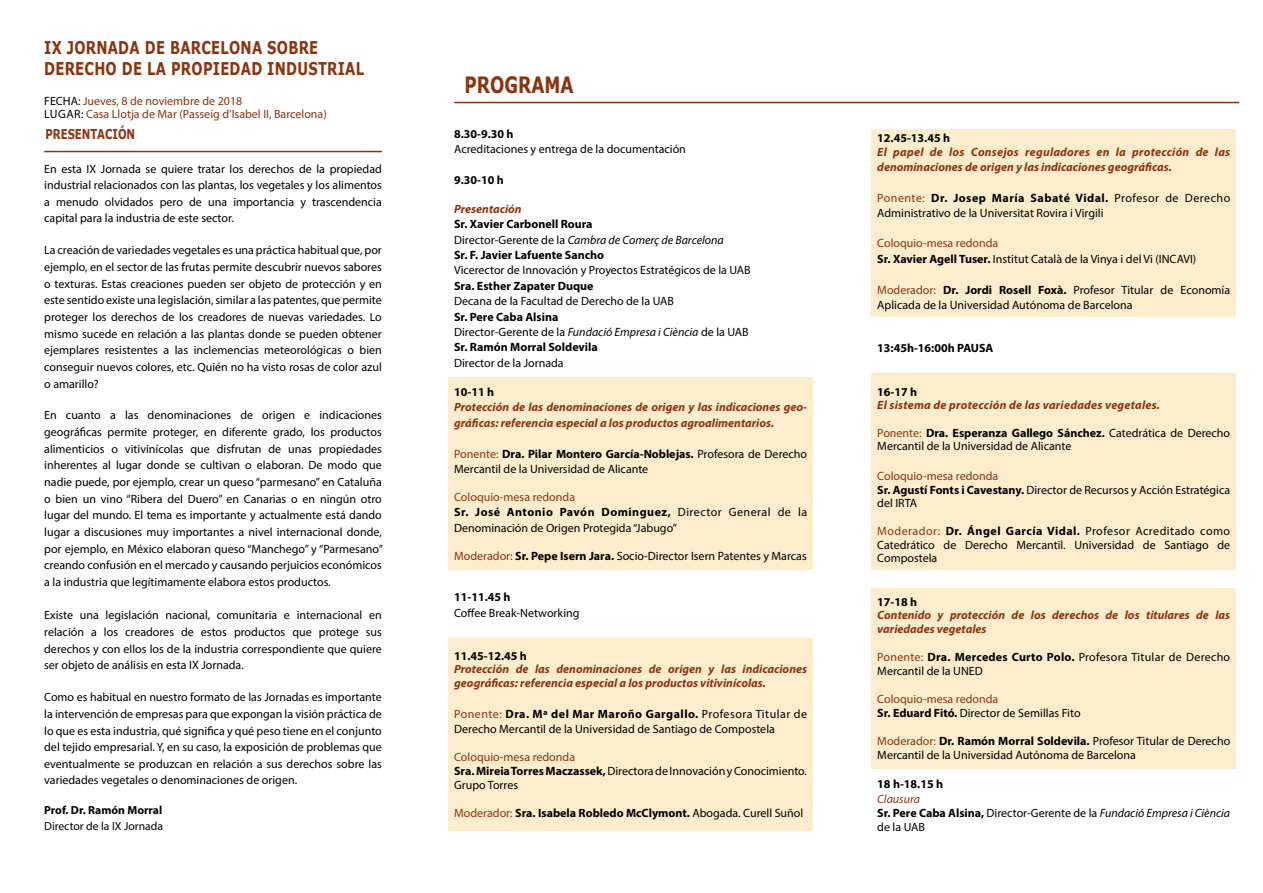
<style>
.page{position:relative;width:1263px;height:893px;background:#fff}
.page>*{position:absolute;margin:0;border:0;box-sizing:border-box;transform-origin:0 0}
.t1{font:700 22.5px "Verdana";color:#8b3410;scale:.75 1}
.t2{font:700 17.55px/21.1px "Verdana";letter-spacing:.02em;color:#8b3410;scale:.75 1}
.t3{font:700 13.5px "Verdana";color:#8b3410;scale:.75 1}
.t4{font:12px/16.6px "Myriad Pro";color:#000}
.t5{font:italic 700 12px/15.5px "Myriad Pro";color:#8b3410}
.t6{font:700 12px/15.5px "Myriad Pro";color:#000}
.t7{font:12px/13.2px "Myriad Pro";color:#8b3410}
.t8{font:italic 700 12px "Myriad Pro";letter-spacing:.02em;color:#8b3410}
.t9{font:11.7px "Myriad Pro";color:#000}
.t10{font:700 11.7px "Myriad Pro";color:#000}
.s1{color:#000}
.s2{font-size:11.7px}
.s3{font-weight:400}
.s4{font-weight:400;font-style:italic}
.s5{color:#8b3410}
.s6{font-weight:700}
.s7{font-weight:400;color:#8b3410}
.s8{font-style:italic;color:#8b3410}
.s9{font-style:italic}
</style>
<div class="page">
<div style="left:449px;top:378px;width:364px;height:192px;background:#fdedcc"></div>
<div style="left:449px;top:638px;width:364px;height:192px;background:#fdedcc"></div>
<div style="left:872px;top:129px;width:364px;height:188px;background:#fdedcc"></div>
<div style="left:872px;top:373px;width:364px;height:197px;background:#fdedcc"></div>
<div style="left:872px;top:588px;width:364px;height:180px;background:#fdedcc"></div>
<hr style="left:44px;top:151px;width:338px;height:1px;background:#8b3410">
<hr style="left:454px;top:102px;width:785px;height:1px;background:#8b3410">
<h2 class="t2" style="left:44px;top:36px;width:428px">IX JORNADA DE BARCELONA SOBRE<br>DERECHO DE LA PROPIEDAD INDUSTRIAL</h2>
<p class="t7" style="left:44px;top:94px;width:284px"><span class="s1">FECHA:</span> Jueves, 8 de noviembre de 2018<br><span class="s1">LUGAR:</span> Casa Llotja de Mar (Passeig d’Isabel II, Barcelona)</p>
<p class="t3" style="left:45px;top:125px;width:121px">PRESENTACIÓN</p>
<p class="t4" style="left:44px;top:160px;width:339px;text-align:justify">En esta IX Jornada se quiere tratar los derechos de la propiedad industrial relacionados con las plantas, los vegetales y los alimentos a menudo olvidados pero de una importancia y trascendencia capital para la industria de este sector.</p>
<p class="t4" style="left:44px;top:242px;width:339px;text-align:justify">La creación de variedades vegetales es una práctica habitual que, por ejemplo, en el sector de las frutas permite descubrir nuevos sabores o texturas. Estas creaciones pueden ser objeto de protección y en este sentido existe una legislación, similar a las patentes, que permite proteger los derechos de los creadores de nuevas variedades. Lo mismo sucede en relación a las plantas donde se pueden obtener ejemplares resistentes a las inclemencias meteorológicas o bien conseguir nuevos colores, etc. Quién no ha visto rosas de color azul o amarillo?</p>
<p class="t4" style="left:44px;top:407px;width:340px;text-align:justify">En cuanto a las denominaciones de origen e indicaciones geográficas permite proteger, en diferente grado, los productos alimenticios o vitivinícolas que disfrutan de unas propiedades inherentes al lugar donde se cultivan o elaboran. De modo que nadie puede, por ejemplo, crear un queso “parmesano” en Cataluña o bien un vino “Ribera del Duero” en Canarias o en ningún otro lugar del mundo. El tema es importante y actualmente está dando lugar a discusiones muy importantes a nivel internacional donde, por ejemplo, en México elaboran queso “Manchego” y “Parmesano” creando confusión en el mercado y causando perjuicios económicos a la industria que legítimamente elabora estos productos.</p>
<p class="t4" style="left:44px;top:607px;width:339px;text-align:justify">Existe una legislación nacional, comunitaria e internacional en relación a los creadores de estos productos que protege sus derechos y con ellos los de la industria correspondiente que quiere ser objeto de análisis en esta IX Jornada.</p>
<p class="t4" style="left:44px;top:689px;width:339px;text-align:justify">Como es habitual en nuestro formato de las Jornadas es importante la intervención de empresas para que expongan la visión práctica de lo que es esta industria, qué significa y qué peso tiene en el conjunto del tejido empresarial. Y, en su caso, la exposición de problemas que eventualmente se produzcan en relación a sus derechos sobre las variedades vegetales o denominaciones de origen<span class="s2">.</span></p>
<p class="t10" style="left:44px;top:802px;width:120px">Prof. Dr. Ramón Morral</p>
<p class="t9" style="left:44px;top:819px;width:120px">Director de la IX Jornada</p>
<h1 class="t1" style="left:465px;top:69px;width:147px">PROGRAMA</h1>
<p class="t6" style="left:454px;top:126px;width:61px">8.30-9.30 h</p>
<p class="t4" style="left:454px;top:141px;width:233px">Acreditaciones y entrega de la documentación</p>
<p class="t6" style="left:454px;top:172px;width:51px">9.30-10 h</p>
<p class="t5" style="left:454px;top:201px;width:69px">Presentación</p>
<p class="t6" style="left:454px;top:216px;width:271px">Sr. Xavier Carbonell Roura<br><span class="s3">Director-Gerente de la</span> <span class="s4">Cambra de Comerç de Barcelona<br></span>Sr. F. Javier Lafuente Sancho</p>
<p class="t4" style="left:454px;top:262px;width:298px">Vicerector de Innovación y Proyectos Estratégicos de la UAB</p>
<p class="t6" style="left:454px;top:278px;width:141px">Sra. Esther Zapater Duque</p>
<p class="t4" style="left:454px;top:293px;width:221px">Decana de la Facultad de Derecho de la UAB</p>
<p class="t6" style="left:454px;top:308px;width:296px">Sr. Pere Caba Alsina<br><span class="s3">Director-Gerente de la</span> <span class="s4">Fundació Empresa i Ciència</span> <span class="s3">de la UAB<br></span>Sr. Ramón Morral Soldevila</p>
<p class="t4" style="left:454px;top:354px;width:111px">Director de la Jornada</p>
<p class="t6" style="left:454px;top:384px;width:41px">10-11 h</p>
<p class="t5" style="left:454px;top:399px;width:354px">Protección de las denominaciones de origen y las indicaciones geo&shy;gráficas: referencia especial a los productos agroalimentarios.</p>
<p class="t4" style="left:454px;top:446px;width:354px;line-height:15.5px"><span class="s5">Ponente:</span> <span class="s6">Dra. Pilar Montero García-Noblejas.</span> Profesora de Derecho<br>Mercantil de la Universidad de Alicante</p>
<p class="t4" style="left:454px;top:489px;width:354px;line-height:15.5px"><span class="s5">Coloquio-mesa redonda<br></span><span class="s6">Sr. José Antonio Pavón Dominguez,</span> Director General de la<br>Denominación de Origen Protegida “Jabugo”</p>
<p class="t4" style="left:454px;top:547px;width:354px"><span class="s5">Moderador:</span> <span class="s6">Sr. Pepe Isern Jara.</span> Socio-Director Isern Patentes y Marcas</p>
<p class="t6" style="left:454px;top:589px;width:58px">11-11.45 h</p>
<p class="t4" style="left:454px;top:604px;width:127px">Coffee Break-Networking</p>
<p class="t6" style="left:454px;top:648px;width:74px">11.45-12.45 h</p>
<p class="t5" style="left:454px;top:662px;width:354px;line-height:13.5px">Protección de las denominaciones de origen y las indicaciones geográficas: referencia especial a los productos vitivinícolas.</p>
<p class="t4" style="left:454px;top:706px;width:354px;line-height:15.5px"><span class="s5">Ponente:</span> <span class="s6">Dra. Mª del Mar Maroño Gargallo.</span> Profesora Titular de<br>Derecho Mercantil de la Universidad de Santiago de Compostela</p>
<p class="t4" style="left:454px;top:750px;width:354px;line-height:14px"><span class="s5">Coloquio-mesa redonda<br></span><span class="s6">Sra. Mireia Torres Maczassek,</span> Directora de Innovación y Conocimiento.<br>Grupo Torres</p>
<p class="t6" style="left:454px;top:804px;width:351px"><span class="s7">Moderador:</span> Sra. Isabela Robledo McClymont. <span class="s3">Abogada. Curell Suñol</span></p>
<p class="t6" style="left:877px;top:130px;width:74px">12.45-13.45 h</p>
<p class="t5" style="left:877px;top:145px;width:354px;line-height:14.1px">El papel de los Consejos reguladores en la protección de las denominaciones de origen y las indicaciones geográficas.</p>
<p class="t4" style="left:877px;top:190px;width:354px;line-height:15.6px"><span class="s5">Ponente:</span> <span class="s6">Dr. Josep María Sabaté Vidal.</span> Profesor de Derecho<br>Administrativo de la Universitat Rovira i Virgili</p>
<p class="t4" style="left:877px;top:235px;width:321px;line-height:15.6px"><span class="s5">Coloquio-mesa redonda<br></span><span class="s6">Sr. Xavier Agell Tuser.</span> Institut Català de la Vinya i del Vi (INCAVI)</p>
<p class="t4" style="left:877px;top:282px;width:354px;line-height:15.6px"><span class="s5">Moderador:</span> <span class="s6">Dr. Jordi Rosell Foxà.</span> Profesor Titular de Economía<br>Aplicada de la Universidad Autónoma de Barcelona</p>
<p class="t6" style="left:877px;top:340px;width:118px">13:45h-16:00h PAUSA</p>
<p class="t6" style="left:877px;top:383px;width:41px">16-17 h</p>
<p class="t8" style="left:877px;top:397px;width:284px">El sistema de protección de las variedades vegetales.</p>
<p class="t4" style="left:877px;top:425px;width:354px;line-height:13.6px"><span class="s5">Ponente:</span> <span class="s6">Dra. Esperanza Gallego Sánchez.</span> Catedrática de Derecho<br>Mercantil de la Universidad de Alicante</p>
<p class="t4" style="left:877px;top:469px;width:354px;line-height:13.6px"><span class="s5">Coloquio-mesa redonda<br></span><span class="s6">Sr. Agustí Fonts i Cavestany.</span> Director de Recursos y Acción Estratégica del IRTA</p>
<p class="t4" style="left:877px;top:524px;width:354px;line-height:13.6px;text-align:justify"><span class="s5">Moderador:</span> <span class="s6">Dr. Ángel García Vidal.</span> Profesor Acreditado como Catedrático de Derecho Mercantil. Universidad de Santiago de Compostela</p>
<p class="t6" style="left:877px;top:593px;width:41px">17-18 h</p>
<p class="t5" style="left:877px;top:608px;width:354px;line-height:13.6px">Contenido y protección de los derechos de los titulares de las variedades vegetales</p>
<p class="t4" style="left:877px;top:650px;width:354px;line-height:14.1px"><span class="s5">Ponente:</span> <span class="s6">Dra. Mercedes Curto Polo.</span> Profesora Titular de Derecho<br>Mercantil de la UNED</p>
<p class="t4" style="left:877px;top:692px;width:205px;line-height:13.6px"><span class="s5">Coloquio-mesa redonda<br></span><span class="s6">Sr. Eduard Fitó.</span> Director de Semillas Fito</p>
<p class="t4" style="left:877px;top:734px;width:354px;line-height:13.6px"><span class="s5">Moderador:</span> <span class="s6">Dr. Ramón Morral Soldevila.</span> Profesor Titular de Derecho<br>Mercantil de la Universidad Autónoma de Barcelona</p>
<p class="t6" style="left:877px;top:776px;width:67px">18 h-18.15 h</p>
<p class="t4" style="left:877px;top:792px;width:354px;line-height:13.6px"><span class="s8">Clausura<br></span><span class="s6">Sr. Pere Caba Alsina,</span> Director-Gerente de la <span class="s9">Fundació Empresa i Ciència </span>de la UAB</p>
</div>
